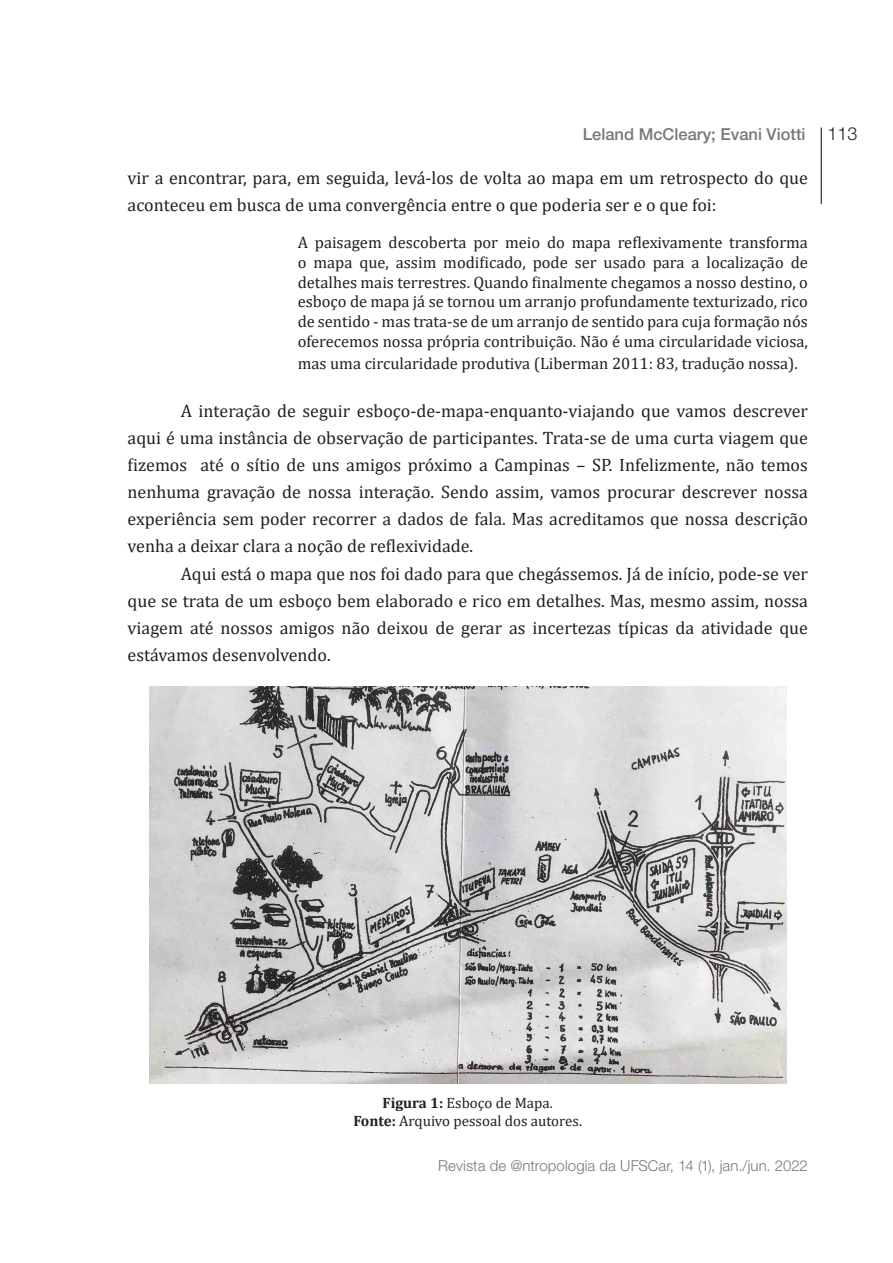
<style>
.page{position:relative;width:893px;height:1263px;background:#fff}
.page>*{position:absolute;margin:0;border:0;box-sizing:border-box;transform-origin:0 0}
.Rau_v10n1_-_parágraf{font:18px/27px "Cambria";color:#231f20;text-align:justify}
.Rau_v10n1_-_citação{font:16.5px/19.8px "Cambria";color:#231f20;text-align:justify}
.sum_autor{font:500 16.5px "Helvetica Neue LT Std";color:#76787b}
.Normalndented1_5Spac{font:15px "Cambria";color:#231f20}
.t1{font:300 15px "Helvetica Neue LT Std";letter-spacing:.005em;color:#76787b}
.s1{font-weight:300;font-size:18px;color:#231f20}
.s2{font-weight:700}
</style>
<div class="page">
<hr style="left:821px;top:128px;width:1px;height:76px;background:#231f20">
<img style="left:149px;top:687px;width:637px;height:397px">
<p class="sum_autor" style="left:583px;top:124px;width:276px">Leland McCleary; Evani Viotti <span class="s1">113</span></p>
<p class="Rau_v10n1_-_parágraf" style="left:128px;top:164px;width:682px">vir a encontrar, para, em seguida, levá-los de volta ao mapa em um retrospecto do que aconteceu em busca de uma convergência entre o que poderia ser e o que foi:</p>
<p class="Rau_v10n1_-_citação" style="left:298px;top:232px;width:512px">A paisagem descoberta por meio do mapa reflexivamente transforma o mapa que, assim modificado, pode ser usado para a localização de detalhes mais terrestres. Quando finalmente chegamos a nosso destino, o esboço de mapa já se tornou um arranjo profundamente texturizado, rico de sentido - mas trata-se de um arranjo de sentido para cuja formação nós oferecemos nossa própria contribuição. Não é uma circularidade viciosa,</p>
<p class="Rau_v10n1_-_citação" style="left:298px;top:353px;width:502px">mas uma circularidade produtiva (Liberman 2011: 83, tradução nossa).</p>
<p class="Rau_v10n1_-_parágraf" style="left:128px;top:397px;width:682px;text-indent:53px">A interação de seguir esboço-de-mapa-enquanto-viajando que vamos descrever aqui é uma instância de observação de participantes. Trata-se de uma curta viagem que fizemos até o sítio de uns amigos próximo a Campinas – SP. Infelizmente, não temos nenhuma gravação de nossa interação. Sendo assim, vamos procurar descrever nossa experiência sem poder recorrer a dados de fala. Mas acreditamos que nossa descrição venha a deixar clara a noção de reflexividade.</p>
<p class="Rau_v10n1_-_parágraf" style="left:128px;top:561px;width:682px;text-indent:53px">Aqui está o mapa que nos foi dado para que chegássemos. Já de início, pode-se ver que se trata de um esboço bem elaborado e rico em detalhes. Mas, mesmo assim, nossa viagem até nossos amigos não deixou de gerar as incertezas típicas da atividade que estávamos desenvolvendo.</p>
<p class="Normalndented1_5Spac" style="left:382px;top:1094px;width:172px"><span class="s2">Figura 1:</span> Esboço de Mapa.</p>
<p class="Normalndented1_5Spac" style="left:353px;top:1112px;width:230px"><span class="s2">Fonte:</span> Arquivo pessoal dos autores.</p>
<p class="t1" style="left:438px;top:1157px;width:371px">Revista de @ntropologia da UFSCar, 14 (1), jan./jun. 2022</p>
</div>
